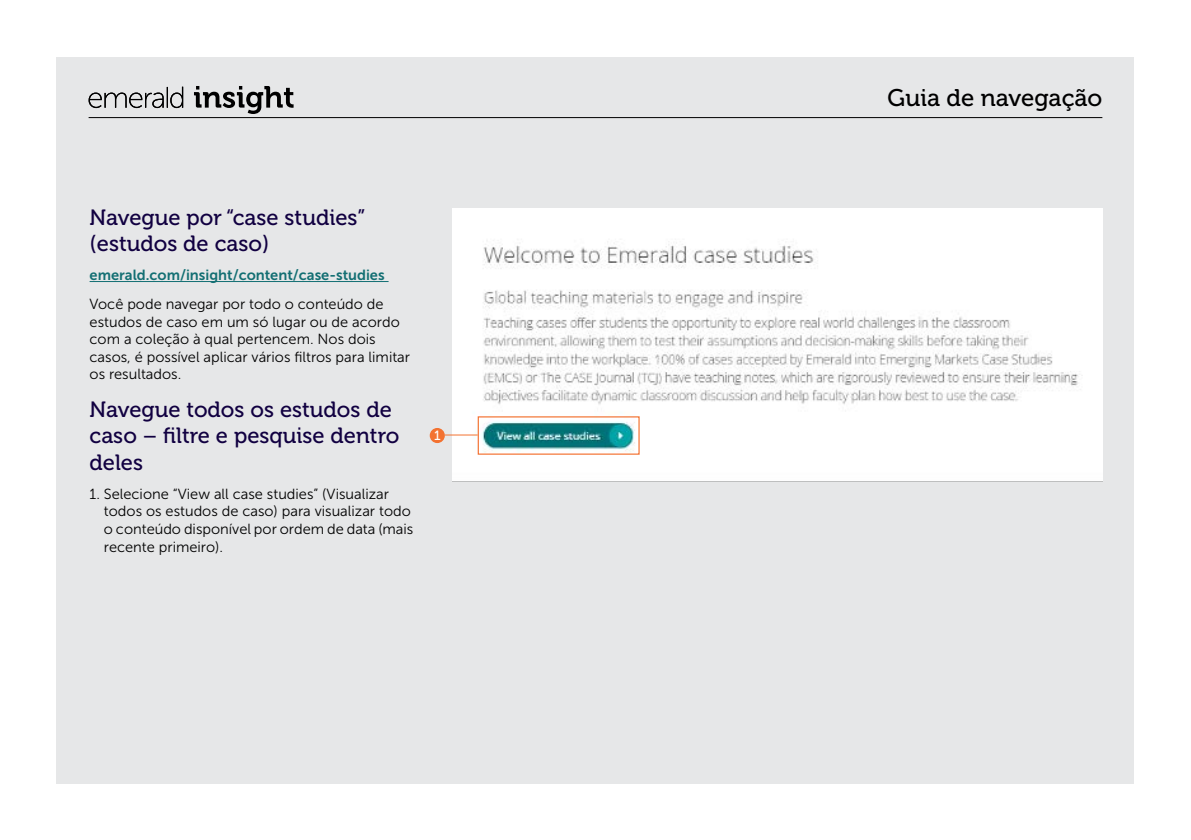
<style>
.page{position:relative;width:1191px;height:840px;background:#fff}
.page>*{position:absolute;margin:0;border:0;box-sizing:border-box;transform-origin:0 0}
.t1{font:24px "Museo 500";color:#000}
.t2{font:22px/26.4px "Museo 500";color:#110041}
.t3{font:14.6px/17.6px "Museo Sans 300";color:#000}
.t4{font:14.6px "Museo Sans 700";color:#136f73}
.t5{font:13.4px "Museo Sans 500";color:#fff}
</style>
<div class="page">
<div style="left:57px;top:57px;width:1077px;height:725px;background:#e6e7e8"></div>
<hr style="left:89px;top:117px;width:1013px;height:1px;background:#000">
<svg style="left:89px;top:86px;width:204px;height:28px"></svg>
<hr style="left:90px;top:281px;width:298px;height:1px;background:#136f73">
<img style="left:452px;top:208px;width:650px;height:274px">
<hr style="left:445px;top:434px;width:33px;height:1px;background:#f37231">
<div style="left:430px;top:427px;width:15px;height:16px;background:#f37231;border-radius:50%"></div>
<p class="t2" style="left:90px;top:204px;width:277px">Navegue por “case studies” (estudos de caso)</p>
<p class="t4" style="left:90px;top:267px;width:296px">emerald.com/insight/content/case-studies</p>
<p class="t3" style="left:90px;top:295px;width:322px">Você pode navegar por todo o conteúdo de estudos de caso em um só lugar ou de acordo com a coleção à qual pertencem. Nos dois casos, é possível aplicar vários filtros para limitar os resultados.</p>
<p class="t2" style="left:90px;top:396px;width:311px">Navegue todos os estudos de caso – filtre e pesquise dentro deles</p>
<p class="t3" style="left:104px;top:485px;width:311px;text-indent:-14px">1. Selecione “View all case studies” (Visualizar todos os estudos de caso) para visualizar todo o conteúdo disponível por ordem de data (mais recente primeiro).</p>
<p class="t5" style="left:434px;top:428px;width:8px">1</p>
<h1 class="t1" style="left:887px;top:84px;width:216px">Guia de navegação</h1>
</div>
